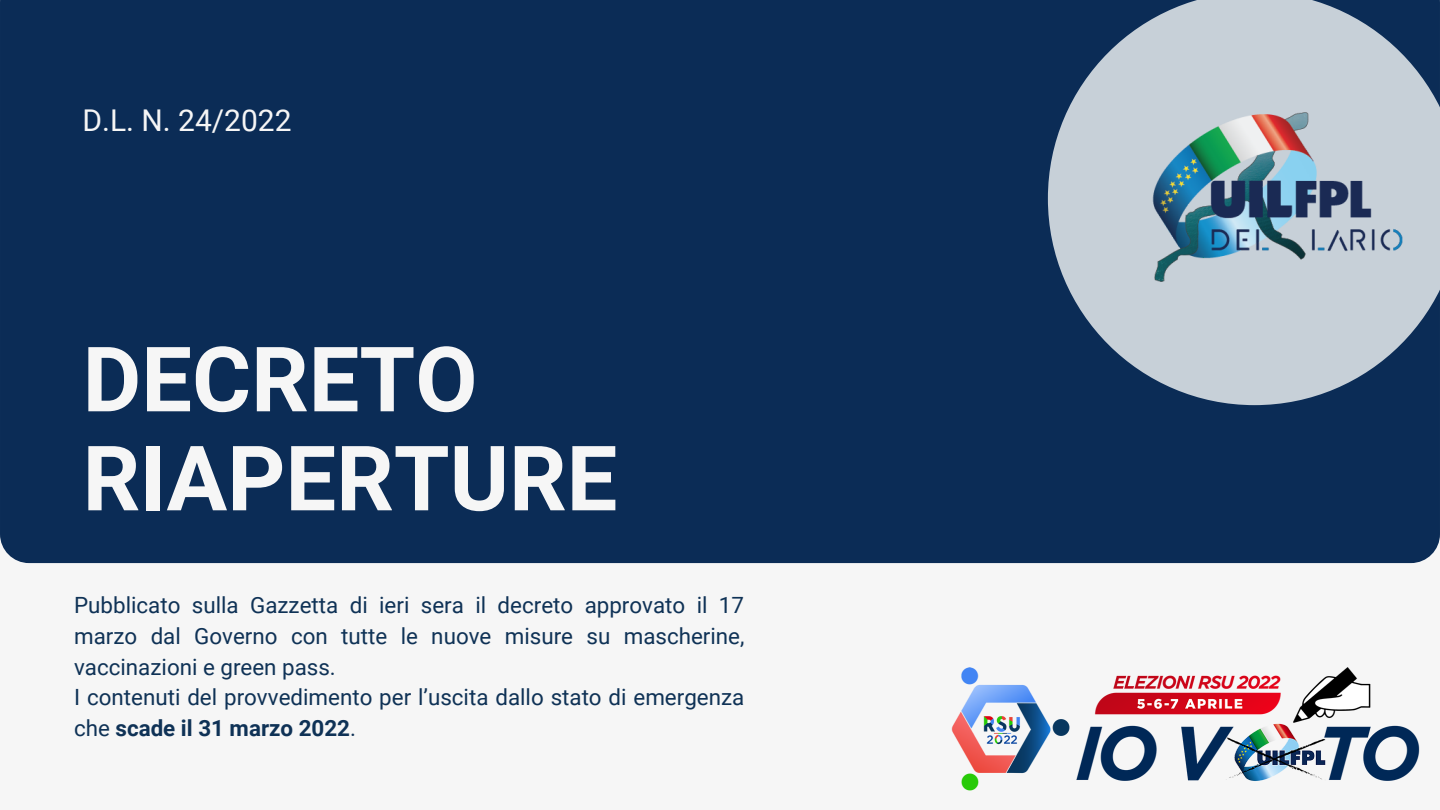
<style>
.page{position:relative;width:1440px;height:810px;background:#f6f6f6}
.page>*{position:absolute;margin:0;border:0;box-sizing:border-box;transform-origin:0 0}
.t1{font:700 90.2px/99px "Roboto";color:#f6f6f6}
.t2{font:30px "Roboto";color:#f6f6f6}
.t3{font:22.4px/30.8px "Roboto";color:#0f3256;text-align:justify}
.s1{font-weight:700}
</style>
<div class="page">
<div style="left:0;top:0;width:1440px;height:563px;background:#0b2c56"></div>
<img style="left:951px;top:667px;width:469px;height:124px">
<svg style="left:1048px;top:0;width:392px;height:405px;background:#91a1b2"></svg>
<img style="left:1127px;top:89px;width:294px;height:206px">
<p class="t2" style="left:83px;top:103px;width:210px">D.L. N. 24/2022</p>
<p class="t1" style="left:83px;top:331px;width:536px">DECRETO<br>RIAPERTURE</p>
<p class="t3" style="left:74px;top:590px;width:672px">Pubblicato sulla Gazzetta di ieri sera il decreto approvato il 17 marzo dal Governo con tutte le nuove misure su mascherine, vaccinazioni e green pass.</p>
<p class="t3" style="left:74px;top:682px;width:672px">I contenuti del provvedimento per l’uscita dallo stato di emergenza che <span class="s1">scade il 31 marzo 2022</span>.</p>
</div>
